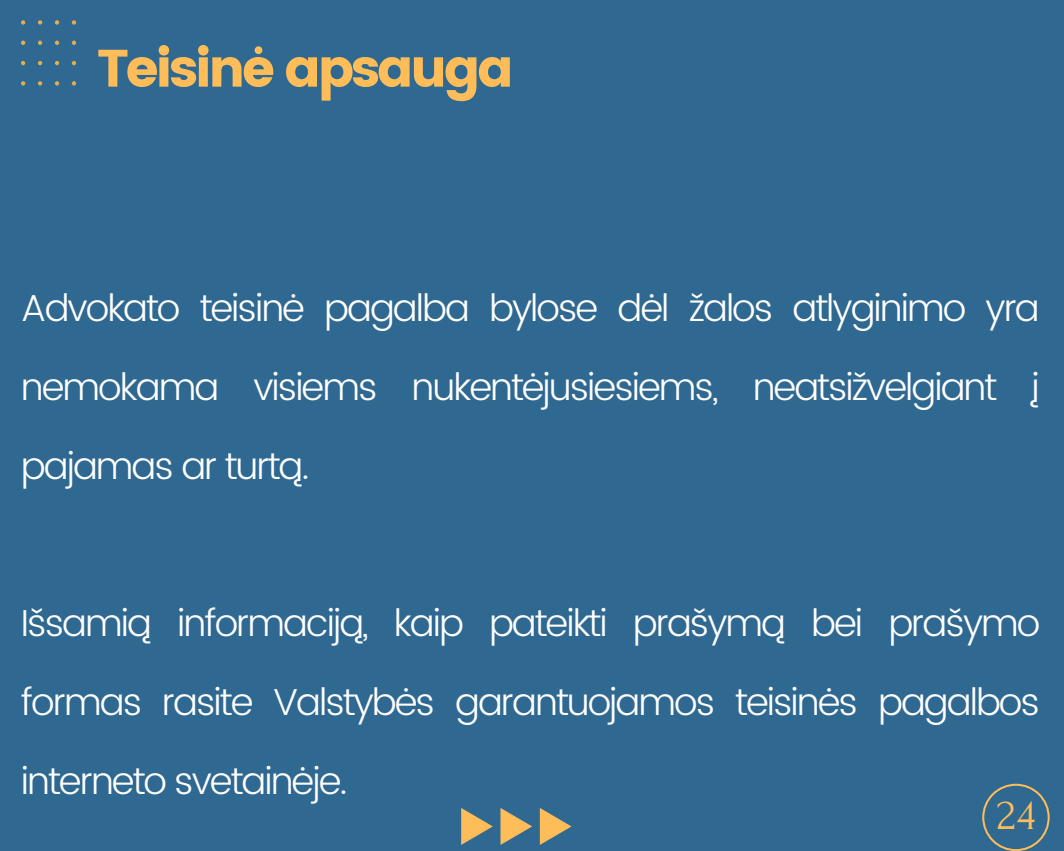
<style>
.page{position:relative;width:1064px;height:851px;background:#fff}
.page>*{position:absolute;margin:0;border:0;box-sizing:border-box;transform-origin:0 0}
.t1{font:52.5px "Poppins";letter-spacing:-.065em;color:#ffbd59}
.t2{font:43.95px "Forum";color:#ffbd59}
.t3{font:300 37.5px/78.8px "Poppins";letter-spacing:-.05em;color:#fff;text-align:justify}
</style>
<div class="page">
<div style="left:0;top:0;width:1063px;height:850px;background:#2f6890"></div>
<svg style="left:55px;top:41px;width:4px;height:4px"></svg>
<svg style="left:38px;top:41px;width:4px;height:4px"></svg>
<svg style="left:21px;top:41px;width:4px;height:4px"></svg>
<svg style="left:72px;top:41px;width:4px;height:4px"></svg>
<svg style="left:55px;top:61px;width:4px;height:4px"></svg>
<svg style="left:38px;top:61px;width:4px;height:4px"></svg>
<svg style="left:21px;top:61px;width:4px;height:4px"></svg>
<svg style="left:72px;top:61px;width:4px;height:4px"></svg>
<svg style="left:55px;top:20px;width:4px;height:5px"></svg>
<svg style="left:38px;top:20px;width:4px;height:5px"></svg>
<svg style="left:21px;top:20px;width:4px;height:5px"></svg>
<svg style="left:72px;top:20px;width:4px;height:5px"></svg>
<svg style="left:55px;top:81px;width:4px;height:5px"></svg>
<svg style="left:38px;top:81px;width:4px;height:5px"></svg>
<svg style="left:21px;top:81px;width:4px;height:5px"></svg>
<svg style="left:72px;top:81px;width:4px;height:5px"></svg>
<svg style="left:539px;top:808px;width:32px;height:36px"></svg>
<svg style="left:500px;top:808px;width:32px;height:36px"></svg>
<svg style="left:461px;top:808px;width:31px;height:36px"></svg>
<svg style="left:982px;top:783px;width:67px;height:67px"></svg>
<h1 class="t1" style="left:97px;top:38px;width:418px">Teisinė apsauga</h1>
<p class="t3" style="left:21px;top:268px;width:1020px">Advokato teisinė pagalba bylose dėl žalos atlyginimo yra nemokama visiems nukentėjusiesiems, neatsižvelgiant į pajamas ar turtą.</p>
<p class="t3" style="left:21px;top:584px;width:1020px">Išsamią informaciją, kaip pateikti prašymą bei prašymo formas rasite Valstybės garantuojamos teisinės pagalbos interneto svetainėje.</p>
<p class="t2" style="left:996px;top:790px;width:40px">24</p>
</div>
